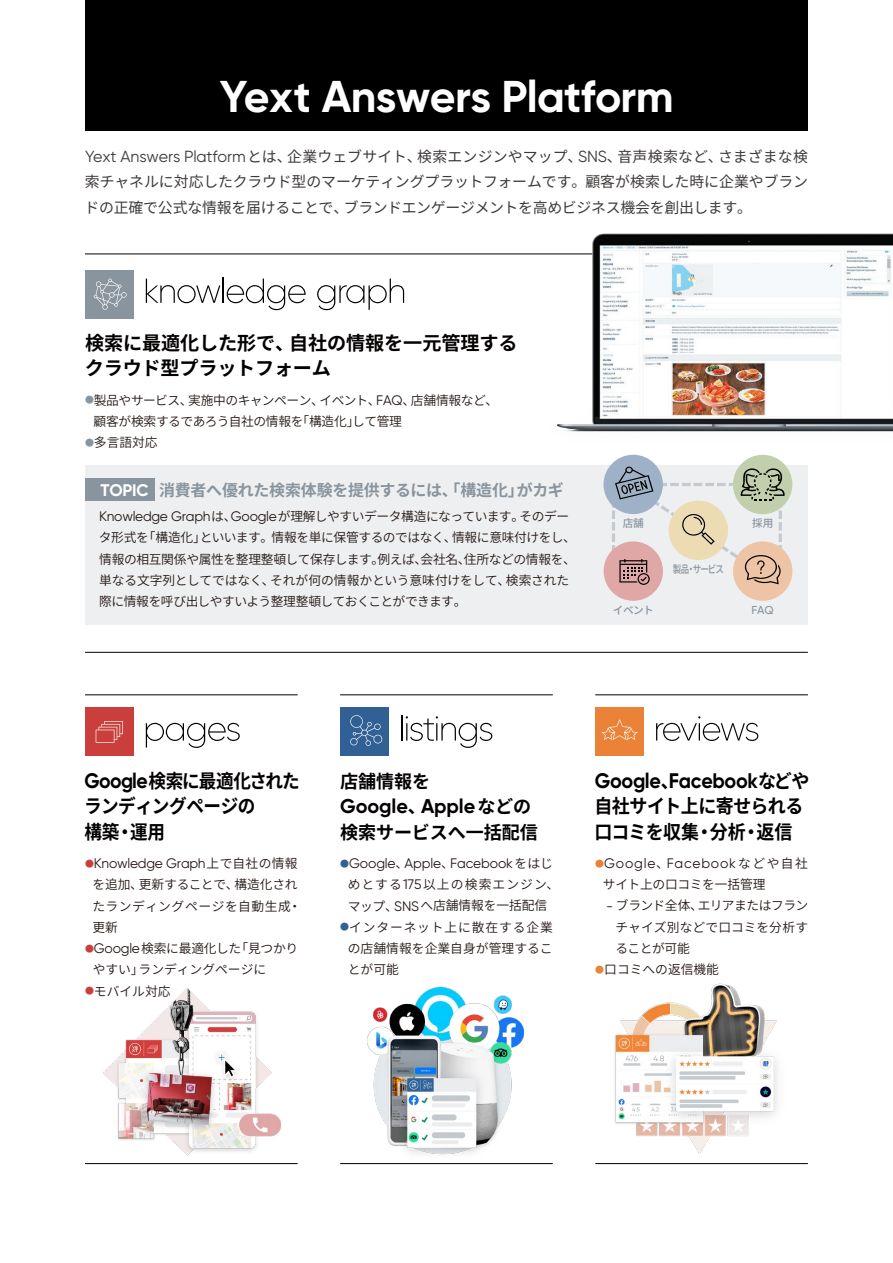
<style>
.page{position:relative;width:893px;height:1263px;background:#fff}
.page>*{position:absolute;margin:0;border:0;box-sizing:border-box;transform-origin:0 0}
.t1{font:700 44.4px "Gilroy";letter-spacing:-.015em;color:#fff}
.t2{font:700 21px "Gilroy";letter-spacing:-.015em;color:#040000;scale:.94 1}
.t3{font:700 19.95px "Gilroy";letter-spacing:-.005em;color:#040000}
.t4{font:700 19.2px/25.5px "Source Han Sans";letter-spacing:-.015em;color:#040000}
.t5{font:700 19.2px/25.5px "Source Han Sans";letter-spacing:-.015em;color:#040000;scale:.92 1}
.t6{font:700 19.2px/25.5px "Source Han Sans";letter-spacing:-.015em;color:#040000;scale:.94 1}
.t7{font:700 18px "Source Han Sans";letter-spacing:-.005em;color:#040000}
.t8{font:700 15.9px "Source Han Sans";letter-spacing:-.015em;color:#88949e}
.t9{font:14.85px/25.5px "Source Han Sans";letter-spacing:-.015em;color:#3e3a39;text-align:justify}
.t10{font:13.8px "Gilroy";letter-spacing:-.01em;color:#231815}
.t11{font:13.8px "Gilroy";letter-spacing:.06em;color:#231815}
.t12{font:12.75px/21.3px "Source Han Sans";letter-spacing:-.015em;color:#231815}
.t13{font:12.75px/21.3px "Source Han Sans";letter-spacing:.01em;color:#231815}
.t14{font:12.75px/21.3px "Source Han Sans";letter-spacing:.035em;color:#231815}
.t15{font:500 11.55px "Gilroy";color:#88949e}
.t16{font:500 10.65px "Source Han Sans";letter-spacing:-.06em;color:#88949e}
.t17{font:500 10.65px "Source Han Sans";letter-spacing:-.06em;color:#88949e;scale:.8 1}
.s1{font-family:"Gilroy";font-size:16.05px}
.s2{font-size:9px;color:#88949e}
.s3{font-family:"Gilroy";font-size:13.8px}
.s4{font-family:"Gilroy";font-size:16.8px;color:#fff}
.s5{font-family:"Gilroy";font-size:21px}
.s6{font-family:"Source Han Sans";font-size:9px;color:#ca3f3b}
.s7{font-family:"Source Han Sans";font-size:12.75px}
.s8{font-size:9px;color:#ca3f3b}
.s9{font-family:"Source Han Sans";font-size:18px}
.s10{font-family:"Source Han Sans";font-size:9px;color:#316094}
.s11{font-size:9px;color:#316094}
.s12{font-family:"Source Han Sans";font-size:19.2px}
.s13{font-family:"Source Han Sans";font-size:9px;color:#ea8238}
.s14{font-size:9px;color:#ea8238}
</style>
<div class="page">
<div style="left:85px;top:466px;width:723px;height:159px;background:#eeeff0"></div>
<div style="left:85px;top:0;width:723px;height:130px;background:#000"></div>
<div style="left:85px;top:478px;width:70px;height:23px;background:#88949e"></div>
<hr style="left:85px;top:254px;width:723px;height:1px;background:#000">
<hr style="left:85px;top:652px;width:723px;height:1px;background:#000">
<img style="left:541px;top:233px;width:352px;height:199px">
<svg style="left:146px;top:277px;width:160px;height:33px"></svg>
<svg style="left:317px;top:279px;width:87px;height:31px"></svg>
<div style="left:85px;top:270px;width:49px;height:48px;background:#88949e"></div>
<svg style="left:94px;top:279px;width:33px;height:31px"></svg>
<hr style="left:340px;top:694px;width:213px;height:1px;background:#000">
<hr style="left:340px;top:1163px;width:213px;height:1px;background:#000">
<svg style="left:401px;top:715px;width:91px;height:33px"></svg>
<div style="left:340px;top:708px;width:49px;height:48px;background:#316094"></div>
<svg style="left:350px;top:715px;width:33px;height:31px"></svg>
<hr style="left:595px;top:694px;width:213px;height:1px;background:#000">
<hr style="left:595px;top:1163px;width:213px;height:1px;background:#000">
<hr style="left:85px;top:694px;width:213px;height:1px;background:#000">
<hr style="left:85px;top:1163px;width:213px;height:1px;background:#000">
<svg style="left:656px;top:716px;width:102px;height:25px"></svg>
<div style="left:595px;top:708px;width:49px;height:48px;background:#ea8238"></div>
<svg style="left:601px;top:719px;width:37px;height:21px"></svg>
<svg style="left:146px;top:723px;width:94px;height:25px"></svg>
<div style="left:85px;top:708px;width:49px;height:48px;background:#ca3f3b"></div>
<svg style="left:96px;top:721px;width:27px;height:22px"></svg>
<div style="left:603px;top:455px;width:60px;height:59px;background:#9eb1c6;border-radius:50%"></div>
<div style="left:733px;top:455px;width:59px;height:59px;background:#c1cfad;border-radius:50%"></div>
<div style="left:733px;top:541px;width:59px;height:60px;background:#edc4a5;border-radius:50%"></div>
<div style="left:604px;top:541px;width:59px;height:60px;background:#e0a7a7;border-radius:50%"></div>
<svg style="left:612px;top:466px;width:173px;height:119px"></svg>
<img style="left:104px;top:989px;width:177px;height:167px">
<img style="left:367px;top:988px;width:157px;height:167px">
<img style="left:614px;top:983px;width:164px;height:170px">
<h1 class="t1" style="left:220px;top:69px;width:455px">Yext Answers Platform</h1>
<p class="t9" style="left:85px;top:144px;width:725px"><span class="s1">Yext Answers Platform</span>とは、企業ウェブサイト、検索エンジンやマップ、<span class="s1">SNS</span>、音声検索など、さまざまな検索チャネルに対応したクラウド型のマーケティングプラットフォームです。顧客が検索した時に企業やブランドの正確で公式な情報を届けることで、ブランドエンゲージメントを高めビジネス機会を創出します。</p>
<h3 class="t4" style="left:85px;top:330px;width:434px">検索に最適化した形で、自社の情報を一元管理するクラウド型プラットフォーム</h3>
<p class="t12" style="left:93px;top:390px;width:406px;text-indent:-8px"><span class="s2">●</span>製品やサービス、実施中のキャンペーン、イベント、<span class="s3">FAQ</span>、店舗情報など、顧客が検索するであろう自社の情報を｢構造化｣して管理</p>
<p class="t12" style="left:85px;top:432px;width:74px"><span class="s2">●</span>多言語対応</p>
<p class="t8" style="left:101px;top:481px;width:465px"><span class="s4">TOPIC</span> 消費者へ優れた検索体験を提供するには、「構造化」がカギ</p>
<p class="t12" style="left:99px;top:506px;width:478px"><span class="s3">Knowledge Graph</span>は、<span class="s3">Google</span>が理解しやすいデータ構造になっています。そのデータ形式を「構造化」といいます。情報を単に保管するのではなく、情報に意味付けをし、情報の相互関係や属性を整理整頓して保存します。例えば、会社名、住所などの情報を、単なる文字列としてではなく、それが何の情報かという意味付けをして、検索された際に情報を呼び出しやすいよう整理整頓しておくことができます。</p>
<p class="t16" style="left:623px;top:517px;width:23px">店舗</p>
<p class="t17" style="left:673px;top:563px;width:66px">製品・サービス</p>
<p class="t16" style="left:752px;top:517px;width:23px">採用</p>
<p class="t16" style="left:613px;top:604px;width:42px">イベント</p>
<p class="t15" style="left:751px;top:603px;width:24px">FAQ</p>
<h3 class="t5" style="left:84px;top:768px;width:236px"><span class="s5">Google</span>検索に最適化されたランディングページの<br>構築・運用</h3>
<p class="t10" style="left:85px;top:855px;width:214px"><span class="s6">●</span>Knowledge Graph<span class="s7">上で自社の情報</span></p>
<p class="t13" style="left:92px;top:874px;width:210px">を追加、更新することで、構造化されたランディングページを自動生成・更新</p>
<p class="t12" style="left:93px;top:938px;width:207px;text-indent:-8px"><span class="s8">●</span><span class="s3">Google</span>検索に最適化した「見つかりやすい」ランディングページに</p>
<p class="t12" style="left:85px;top:980px;width:87px"><span class="s8">●</span>モバイル対応</p>
<h3 class="t7" style="left:340px;top:771px;width:92px">店舗情報を</h3>
<h3 class="t3" style="left:340px;top:794px;width:193px">Google<span class="s9">、</span>Apple<span class="s9">などの</span></h3>
<h3 class="t7" style="left:340px;top:822px;width:199px">検索サービスへ一括配信</h3>
<p class="t10" style="left:340px;top:855px;width:214px"><span class="s10">●</span>Google<span class="s7">、</span>Apple<span class="s7">、</span>Facebook<span class="s7">をはじ</span></p>
<p class="t14" style="left:348px;top:874px;width:213px">めとする<span class="s3">175</span>以上の検索エンジン、マップ、<span class="s3">SNS</span>へ店舗情報を一括配信</p>
<p class="t12" style="left:348px;top:917px;width:206px;text-align:justify;text-indent:-8px"><span class="s11">●</span>インターネット上に散在する企業の店舗情報を企業自身が管理することが可能</p>
<h2 class="t2" style="left:595px;top:767px;width:230px">Google<span class="s12">、</span>Facebook<span class="s12">などや</span></h2>
<h3 class="t6" style="left:594px;top:794px;width:224px">自社サイト上に寄せられる口コミを収集・分析・返信</h3>
<p class="t11" style="left:595px;top:855px;width:214px"><span class="s13">●</span>Google<span class="s7">、</span>Facebook<span class="s7">などや自社</span></p>
<p class="t12" style="left:603px;top:874px;width:164px">サイト上の口コミを一括管理</p>
<p class="t12" style="left:615px;top:895px;width:194px;text-align:justify;text-indent:-9px"><span class="s3">-</span> ブランド全体、エリアまたはフランチャイズ別などで口コミを分析することが可能</p>
<p class="t12" style="left:595px;top:959px;width:125px"><span class="s14">●</span>口コミへの返信機能</p>
</div>
